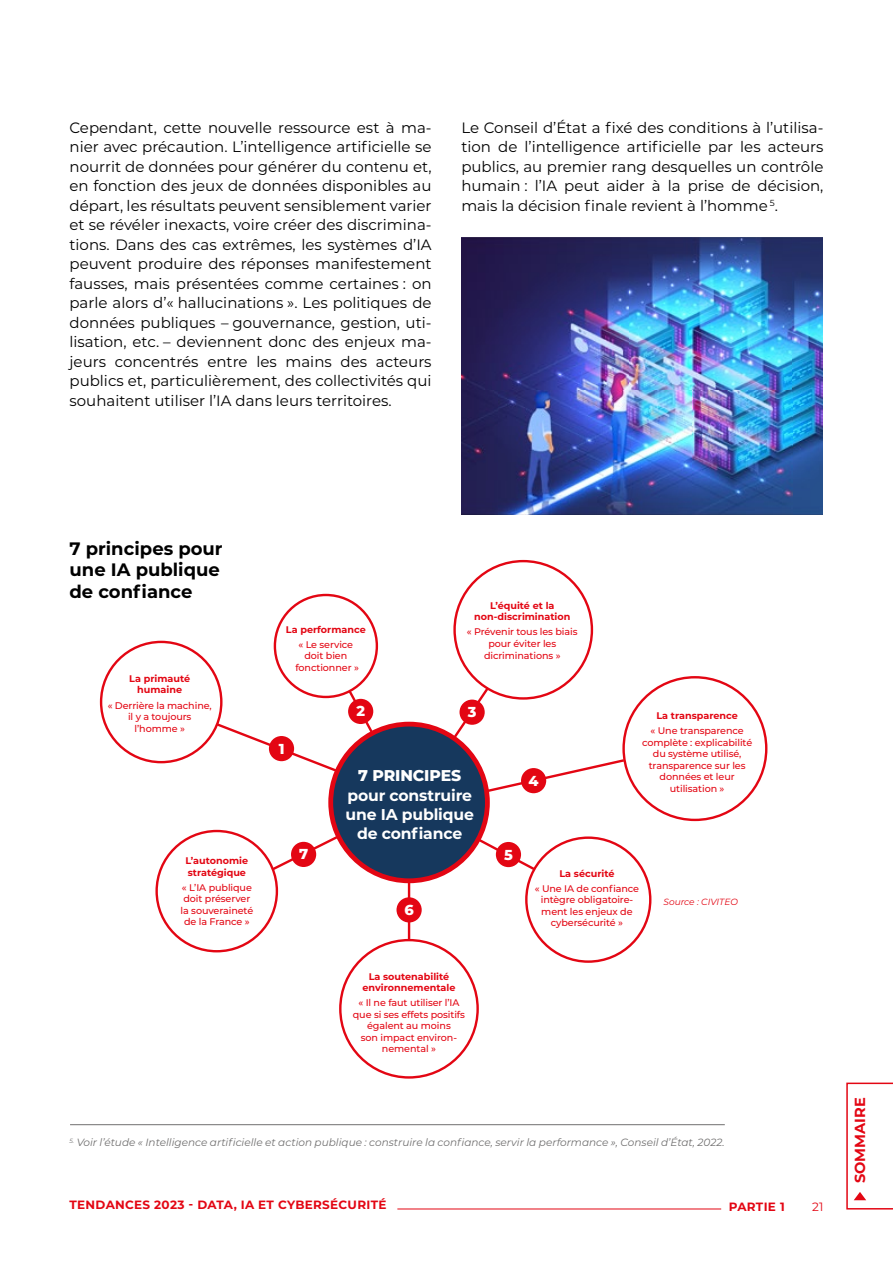
<style>
.page{position:relative;width:893px;height:1263px;background:#fff}
.page>*{position:absolute;margin:0;border:0;box-sizing:border-box;transform-origin:0 0}
.t1{font:700 18px/21.6px "Montserrat";color:#000}
.t2{font:700 15.6px/18.8px "Montserrat";letter-spacing:-.01em;color:#fff;text-align:center}
.t3{font:800 15.6px "Montserrat";letter-spacing:-.005em;color:#fff}
.t4{font:15px/19.5px "Montserrat";color:#000;text-align:justify}
.t5{font:700 14.55px "Montserrat";color:#e30613}
.t6{font:800 14.4px "Montserrat";color:#fff}
.t7{font:700 12px "Montserrat";letter-spacing:.025em;color:#e30613}
.t8{font:12px "Montserrat";color:#e30613}
.t9{font:italic 10.5px "Montserrat";color:#706f6f}
.t10{font:500 9.6px/11.6px "Montserrat";letter-spacing:-.01em;color:#e30613;text-align:center}
.t11{font:700 9.6px/11.6px "Montserrat";color:#e30613;text-align:center}
.t12{font:italic 9px "Montserrat";color:#e30613}
</style>
<div class="page">
<hr style="left:397px;top:1209px;width:324px;height:1px;background:#e30613">
<svg style="left:846px;top:1082px;width:47px;height:127px"></svg>
<img style="left:461px;top:237px;width:361px;height:277px">
<hr style="left:70px;top:1124px;width:655px;height:1px;background:#706f6f">
<div style="left:331px;top:724px;width:156px;height:157px;background:#16385d;border-radius:50%"></div>
<div style="left:328px;top:722px;width:162px;height:161px;border:5px solid #e30613;border-radius:50%"></div>
<div style="left:100px;top:641px;width:123px;height:122px;border:2px solid #e30613;border-radius:50%"></div>
<div style="left:274px;top:594px;width:104px;height:104px;border:2px solid #e30613;border-radius:50%"></div>
<div style="left:155px;top:830px;width:123px;height:122px;border:2px solid #e30613;border-radius:50%"></div>
<svg style="left:214px;top:721px;width:125px;height:53px"></svg>
<svg style="left:346px;top:688px;width:29px;height:48px"></svg>
<svg style="left:451px;top:684px;width:40px;height:57px"></svg>
<svg style="left:484px;top:757px;width:143px;height:37px"></svg>
<svg style="left:475px;top:836px;width:62px;height:36px"></svg>
<hr style="left:408px;top:881px;width:2px;height:59px;background:#e30613">
<svg style="left:269px;top:833px;width:73px;height:40px"></svg>
<div style="left:269px;top:736px;width:25px;height:25px;background:#e30613;border-radius:50%"></div>
<div style="left:348px;top:699px;width:25px;height:25px;background:#e30613;border-radius:50%"></div>
<div style="left:459px;top:700px;width:26px;height:25px;background:#e30613;border-radius:50%"></div>
<div style="left:521px;top:768px;width:25px;height:25px;background:#e30613;border-radius:50%"></div>
<div style="left:496px;top:842px;width:25px;height:25px;background:#e30613;border-radius:50%"></div>
<div style="left:396px;top:897px;width:26px;height:25px;background:#e30613;border-radius:50%"></div>
<div style="left:291px;top:842px;width:25px;height:25px;background:#e30613;border-radius:50%"></div>
<p class="t4" style="left:70px;top:117px;width:364px">Cependant, cette nouvelle ressource est à ma&shy;nier avec précaution. L’intelligence artificielle se nourrit de données pour générer du contenu et, en fonction des jeux de données disponibles au départ, les résultats peuvent sensiblement varier et se révéler inexacts, voire créer des discrimina&shy;tions. Dans des cas extrêmes, les systèmes d’IA peuvent produire des réponses manifestement fausses, mais présentées comme certaines : on parle alors d’« hallucinations ». Les politiques de données publiques – gouvernance, gestion, uti&shy;lisation, etc. – deviennent donc des enjeux ma&shy;jeurs concentrés entre les mains des acteurs publics et, particulièrement, des collectivités qui souhaitent utiliser l’IA dans leurs territoires.</p>
<p class="t4" style="left:461px;top:117px;width:364px">Le Conseil d’État a fixé des conditions à l’utilisa&shy;tion de l’intelligence artificielle par les acteurs publics, au premier rang desquelles un contrôle humain : l’IA peut aider à la prise de décision, mais la décision finale revient à l’homme <sup>5</sup>.</p>
<p class="t1" style="left:70px;top:536px;width:155px">7 principes pour une IA publique de confiance</p>
<p class="t11" style="left:129px;top:672px;width:62px">La primauté humaine</p>
<p class="t10" style="left:108px;top:699px;width:106px">« Derrière la machine, il y a toujours l’homme »</p>
<p class="t11" style="left:186px;top:854px;width:64px;text-align:left">L’autonomie stratégique</p>
<p class="t10" style="left:181px;top:881px;width:74px">« L’IA publique doit préserver la souveraineté de la France »</p>
<p class="t11" style="left:286px;top:623px;width:81px">La performance</p>
<p class="t10" style="left:295px;top:638px;width:65px">« Le service doit bien fonctionner »</p>
<p class="t11" style="left:474px;top:599px;width:98px">L’équité et la non-discrimination</p>
<p class="t10" style="left:467px;top:626px;width:112px">« Prévenir tous les biais pour éviter les dicriminations »</p>
<p class="t6" style="left:279px;top:738px;width:7px">1</p>
<p class="t6" style="left:299px;top:844px;width:11px">7</p>
<p class="t6" style="left:356px;top:701px;width:10px">2</p>
<p class="t6" style="left:468px;top:701px;width:10px">3</p>
<p class="t3" style="left:358px;top:764px;width:104px">7 PRINCIPES</p>
<p class="t2" style="left:346px;top:785px;width:130px">pour construire une IA publique de confiance</p>
<p class="t6" style="left:529px;top:770px;width:12px">4</p>
<p class="t6" style="left:504px;top:844px;width:10px">5</p>
<p class="t11" style="left:656px;top:709px;width:83px">La transparence</p>
<p class="t10" style="left:642px;top:724px;width:112px">« Une transparence complète : explicabilité du système utilisé, transparence sur les données et leur utilisation »</p>
<p class="t6" style="left:404px;top:899px;width:11px">6</p>
<p class="t11" style="left:362px;top:970px;width:94px">La soutenabilité environnementale</p>
<p class="t10" style="left:353px;top:997px;width:114px">« Il ne faut utiliser l’IA que si ses effets positifs égalent au moins<br>son impact environ&shy;nemental »</p>
<p class="t11" style="left:559px;top:867px;width:57px">La sécurité</p>
<p class="t10" style="left:535px;top:882px;width:106px">« Une IA de confiance intègre obligatoire&shy;ment les enjeux de cybersécurité »</p>
<p class="t12" style="left:663px;top:895px;width:76px">Source : CIVITEO</p>
<p class="t9" style="left:70px;top:1135px;width:657px"><sup>5.</sup> Voir l’étude « Intelligence artificielle et action publique : construire la confiance, servir la performance », Conseil d’État, 2022.</p>
<p class="t7" style="left:70px;top:1196px;width:318px">TENDANCES 2023 - DATA, IA ET CYBERSÉCURITÉ</p>
<p class="t7" style="left:729px;top:1198px;width:57px">PARTIE 1</p>
<p class="t8" style="left:812px;top:1198px;width:13px">21</p>
<p class="t5" style="left:849px;top:1183px;width:87px;rotate:-90deg">SOMMAIRE</p>
</div>
